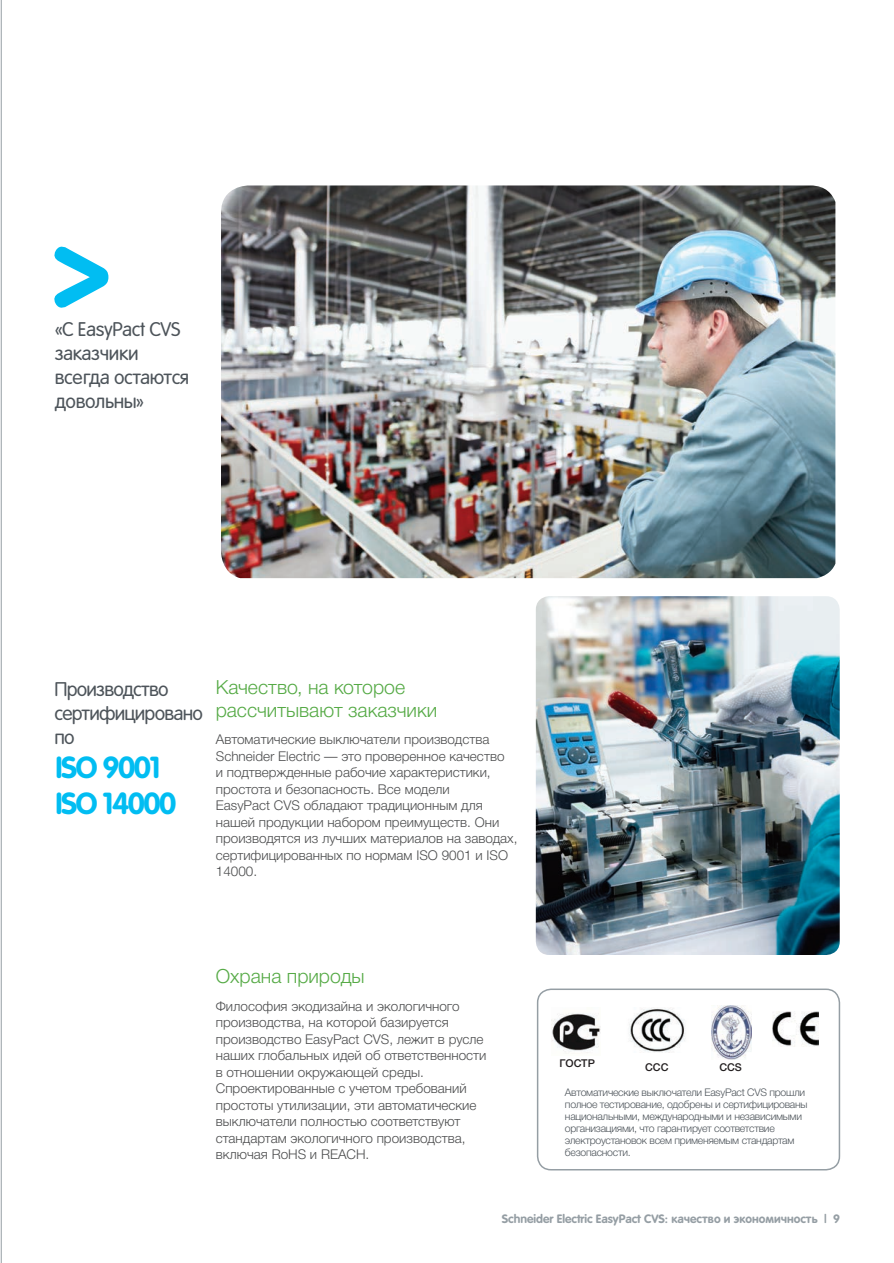
<style>
.page{position:relative;width:894px;height:1263px;background:#fff}
.page>*{position:absolute;margin:0;border:0;box-sizing:border-box;transform-origin:0 0}
.t1{font:700 30px/36px "Rotonda";letter-spacing:-.05em;color:#01bdf2}
.t2{font:19.5px/24px "Rotonda";letter-spacing:-.025em;color:#4d545a}
.t3{font:300 19.5px/22.5px "Helvetica Neue Cyr";color:#56aa46}
.t4{font:300 13.5px/16.5px "Helvetica Neue Cyr";color:#4b4c4d}
.t5{font:700 12px "Rotonda";color:#959ea4}
.t6{font:500 10.8px "Helvetica Neue Cyr";color:#231f20}
.t7{font:300 10.5px/12px "Helvetica Neue Cyr";letter-spacing:-.025em;color:#4d545a}
</style>
<div class="page">
<img style="left:629px;top:1008px;width:56px;height:45px">
<img style="left:551px;top:1013px;width:49px;height:41px">
<img style="left:711px;top:1005px;width:39px;height:54px">
<img style="left:772px;top:1012px;width:45px;height:34px">
<svg style="left:54px;top:246px;width:54px;height:62px"></svg>
<hr style="left:1px;top:0;width:1px;height:1263px;background:#959ea4">
<div style="left:536px;top:989px;width:303px;height:181px;border:2px solid #959ea4;border-radius:14px"></div>
<img style="left:535px;top:596px;width:304px;height:359px">
<img style="left:221px;top:185px;width:614px;height:393px">
<h2 class="t2" style="left:55px;top:319px;width:136px">«С EasyPact CVS заказчики всегда остаются довольны»</h2>
<h2 class="t2" style="left:55px;top:679px;width:150px">Производство сертифицировано по</h2>
<h2 class="t3" style="left:216px;top:678px;width:223px">Качество, на которое рассчитывают заказчики</h2>
<p class="t4" style="left:216px;top:732px;width:303px">Автоматические выключатели производства Schneider Electric — это проверенное качество<br>и подтвержденные рабочие характеристики, простота и безопасность. Все модели<br>EasyPact CVS обладают традиционным для нашей продукции набором преимуществ. Они производятся из лучших материалов на заводах, сертифицированных по нормам ISO 9001 и ISO 14000.</p>
<h1 class="t1" style="left:55px;top:751px;width:122px">ISO 9001<br>ISO 14000</h1>
<h2 class="t3" style="left:216px;top:967px;width:150px">Охрана природы</h2>
<p class="t4" style="left:216px;top:999px;width:272px">Философия экодизайна и экологичного производства, на которой базируется производство EasyPact CVS, лежит в русле наших глобальных идей об ответственности в отношении окружающей среды.<br>Спроектированные с учетом требований простоты утилизации, эти автоматические выключатели полностью соответствуют стандартам экологичного производства, включая RoHS и REACH.</p>
<p class="t6" style="left:559px;top:1059px;width:37px">ГОСТР</p>
<p class="t6" style="left:644px;top:1063px;width:25px">CCC</p>
<p class="t6" style="left:719px;top:1063px;width:24px">CCS</p>
<p class="t7" style="left:564px;top:1087px;width:244px">Автоматические выключатели EasyPact CVS прошли полное тестирование, одобрены и сертифицированы национальными, международными и независимыми организациями, что гарантирует соответствие электроустановок всем применяемым стандартам безопасности.</p>
<p class="t5" style="left:501px;top:1214px;width:340px">Schneider Electric EasyPact CVS: качество и экономичность | 9</p>
</div>
